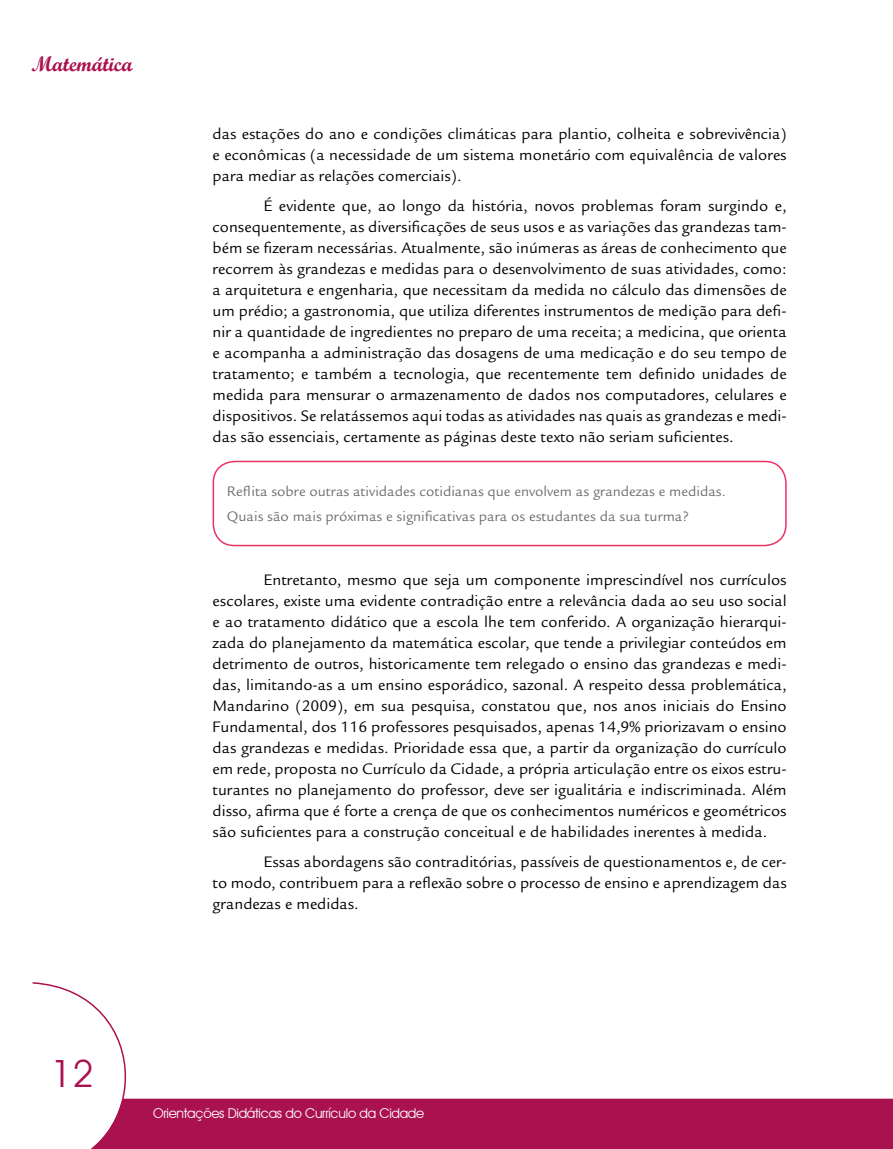
<style>
.page{position:relative;width:893px;height:1149px;background:#fff}
.page>*{position:absolute;margin:0;border:0;box-sizing:border-box;transform-origin:0 0}
.t1{font:37.5px "Avant Garde IT Cby BT";color:#aa114f}
.t2{font:21px "Script MT Bold";color:#aa114f}
.t3{font:16.5px/21px "Legacy Sans Std";color:#000;text-align:justify}
.t4{font:15px/25px "Legacy Sans Std";color:#706f6f}
.t5{font:13.5px "Avant Garde IT Cby BT";letter-spacing:-.02em;color:#fff}
</style>
<div class="page">
<div style="left:157px;top:1098px;width:736px;height:50px;background:#aa114f"></div>
<svg style="left:32px;top:982px;width:125px;height:166px"></svg>
<div style="left:213px;top:460px;width:574px;height:86px;border:2px solid #e83363;border-radius:21px"></div>
<p class="t2" style="left:32px;top:51px;width:103px">Matemática</p>
<p class="t3" style="left:213px;top:123px;width:576px">das estações do ano e condições climáticas para plantio, colheita e sobrevivência) e econômicas (a necessidade de um sistema monetário com equivalência de valores para mediar as relações comerciais).</p>
<p class="t3" style="left:213px;top:195px;width:576px;text-indent:51px">É evidente que, ao longo da história, novos problemas foram surgindo e, consequentemente, as diversificações de seus usos e as variações das grandezas tam&shy;bém se fizeram necessárias. Atualmente, são inúmeras as áreas de conhecimento que recorrem às grandezas e medidas para o desenvolvimento de suas atividades, como: a arquitetura e engenharia, que necessitam da medida no cálculo das dimensões de um prédio; a gastronomia, que utiliza diferentes instrumentos de medição para defi&shy;nir a quantidade de ingredientes no preparo de uma receita; a medicina, que orienta e acompanha a administração das dosagens de uma medicação e do seu tempo de tratamento; e também a tecnologia, que recentemente tem definido unidades de medida para mensurar o armazenamento de dados nos computadores, celulares e dispositivos. Se relatássemos aqui todas as atividades nas quais as grandezas e medi&shy;das são essenciais, certamente as páginas deste texto não seriam suficientes.</p>
<p class="t4" style="left:227px;top:479px;width:501px">Reflita sobre outras atividades cotidianas que envolvem as grandezas e medidas.<br>Quais são mais próximas e significativas para os estudantes da sua turma?</p>
<p class="t3" style="left:213px;top:569px;width:576px;text-indent:51px">Entretanto, mesmo que seja um componente imprescindível nos currículos escolares, existe uma evidente contradição entre a relevância dada ao seu uso social e ao tratamento didático que a escola lhe tem conferido. A organização hierarqui&shy;zada do planejamento da matemática escolar, que tende a privilegiar conteúdos em detrimento de outros, historicamente tem relegado o ensino das grandezas e medi&shy;das, limitando-as a um ensino esporádico, sazonal. A respeito dessa problemática, Mandarino (2009), em sua pesquisa, constatou que, nos anos iniciais do Ensino Fundamental, dos 116 professores pesquisados, apenas 14,9% priorizavam o ensino das grandezas e medidas. Prioridade essa que, a partir da organização do currículo em rede, proposta no Currículo da Cidade, a própria articulação entre os eixos estru&shy;turantes no planejamento do professor, deve ser igualitária e indiscriminada. Além disso, afirma que é forte a crença de que os conhecimentos numéricos e geométricos são suficientes para a construção conceitual e de habilidades inerentes à medida.</p>
<p class="t3" style="left:213px;top:851px;width:576px;text-indent:51px">Essas abordagens são contraditórias, passíveis de questionamentos e, de cer&shy;to modo, contribuem para a reflexão sobre o processo de ensino e aprendizagem das grandezas e medidas.</p>
<h1 class="t1" style="left:51px;top:1050px;width:44px">12</h1>
<p class="t5" style="left:153px;top:1104px;width:273px">Orientações Didáticas do Currículo da Cidade</p>
</div>
